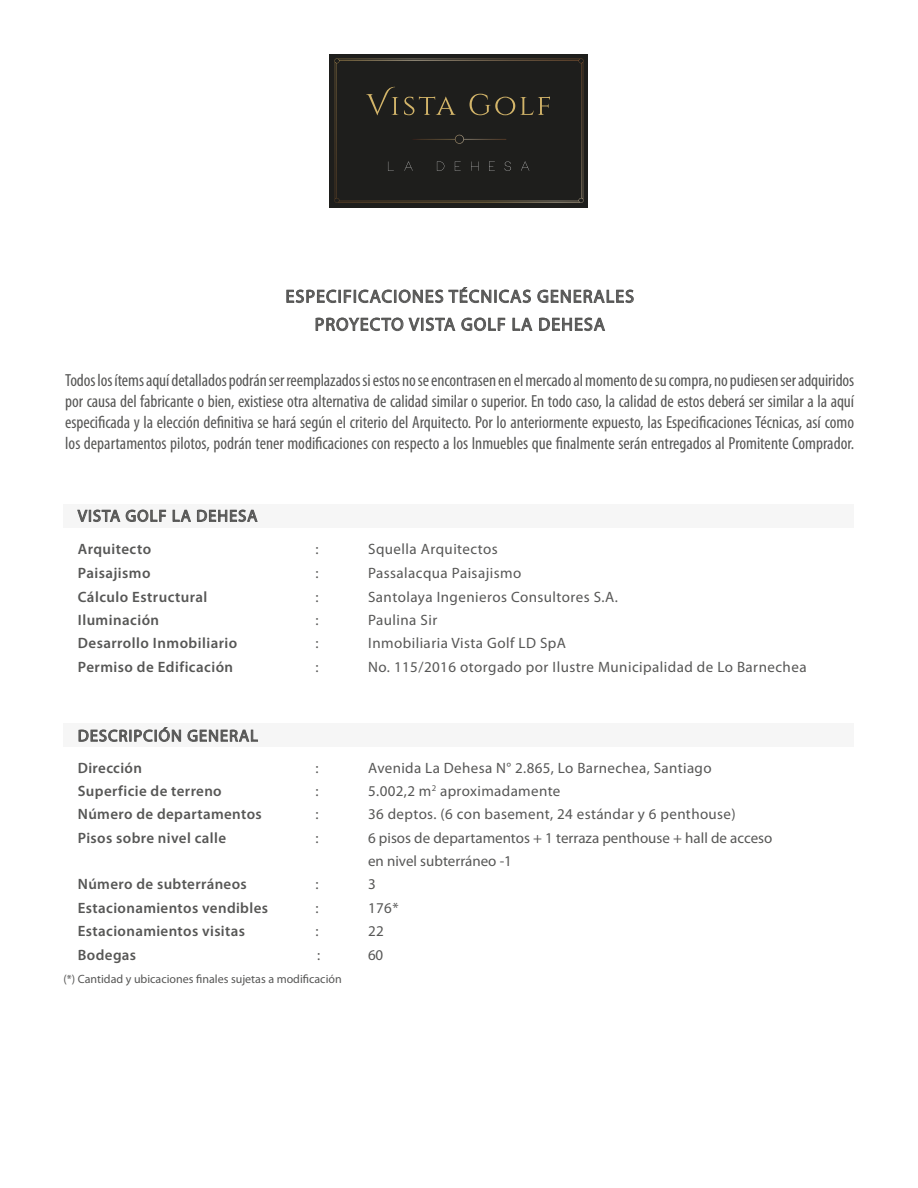
<style>
.page{position:relative;width:918px;height:1188px;background:#fff}
.page>*{position:absolute;margin:0;border:0;box-sizing:border-box;transform-origin:0 0}
.t1{font:18px/28px "Myriad Pro";letter-spacing:.06em;color:#575756;text-align:center}
.t2{font:condensed 17.55px/21px "Myriad Pro";color:#575756;text-align:justify}
.t3{font:16.5px "Myriad Pro";letter-spacing:.06em;color:#575756}
.t4{font:15px "Myriad Pro";letter-spacing:.025em;color:#575756}
.t5{font:600 15px "Myriad Pro";letter-spacing:.025em;color:#575756}
.t6{font:15px/23.4px "Myriad Pro";color:#575756}
.t7{font:12px "Myriad Pro";color:#575756}
</style>
<div class="page">
<div style="left:64px;top:504px;width:790px;height:24px;background:#f6f6f6"></div>
<div style="left:330px;top:54px;width:258px;height:153px;background:#1e1e1c"></div>
<svg style="left:334px;top:58px;width:250px;height:145px"></svg>
<svg style="left:286px;top:287px;width:245px;height:17px"></svg>
<svg style="left:537px;top:289px;width:97px;height:15px"></svg>
<svg style="left:315px;top:317px;width:191px;height:15px"></svg>
<svg style="left:512px;top:317px;width:21px;height:14px"></svg>
<svg style="left:539px;top:317px;width:67px;height:14px"></svg>
<div style="left:64px;top:723px;width:790px;height:24px;background:#f6f6f6"></div>
<svg style="left:77px;top:509px;width:89px;height:14px"></svg>
<svg style="left:172px;top:509px;width:19px;height:13px"></svg>
<svg style="left:197px;top:509px;width:61px;height:13px"></svg>
<svg style="left:78px;top:727px;width:103px;height:15px"></svg>
<svg style="left:187px;top:729px;width:71px;height:13px"></svg>
<p class="t1" style="left:286px;top:283px;width:350px">ESPECIFICACIONES TÉCNICAS GENERALES<br>PROYECTO VISTA GOLF LA DEHESA</p>
<p class="t2" style="left:65px;top:370px;width:791px">Todos los ítems aquí detallados podrán ser reemplazados si estos no se encontrasen en el mercado al momento de su compra, no pudiesen ser adquiridos por causa del fabricante o bien, existiese otra alternativa de calidad similar o superior. En todo caso, la calidad de estos deberá ser similar a la aquí especificada y la elección definitiva se hará según el criterio del Arquitecto. Por lo anteriormente expuesto, las Especificaciones Técnicas, así como los departamentos pilotos, podrán tener modificaciones con respecto a los Inmuebles que finalmente serán entregados al Promitente Comprador.</p>
<p class="t3" style="left:78px;top:507px;width:181px">VISTA GOLF LA DEHESA</p>
<p class="t5" style="left:78px;top:541px;width:75px">Arquitecto</p>
<p class="t4" style="left:316px;top:541px;width:5px">:</p>
<p class="t4" style="left:368px;top:541px;width:131px">Squella Arquitectos</p>
<p class="t5" style="left:78px;top:565px;width:74px">Paisajismo</p>
<p class="t4" style="left:316px;top:565px;width:5px">:</p>
<p class="t4" style="left:368px;top:565px;width:155px">Passalacqua Paisajismo</p>
<p class="t5" style="left:78px;top:588px;width:131px">Cálculo Estructural</p>
<p class="t4" style="left:316px;top:588px;width:5px">:</p>
<p class="t4" style="left:368px;top:588px;width:251px">Santolaya Ingenieros Consultores S.A.</p>
<p class="t5" style="left:78px;top:612px;width:83px">Iluminación</p>
<p class="t4" style="left:316px;top:612px;width:5px">:</p>
<p class="t4" style="left:368px;top:612px;width:71px">Paulina Sir</p>
<p class="t5" style="left:78px;top:635px;width:161px">Desarrollo Inmobiliario</p>
<p class="t4" style="left:316px;top:635px;width:5px">:</p>
<p class="t4" style="left:368px;top:635px;width:199px">Inmobiliaria Vista Golf LD SpA</p>
<p class="t5" style="left:78px;top:658px;width:157px">Permiso de Edificación</p>
<p class="t4" style="left:316px;top:658px;width:5px">:</p>
<p class="t4" style="left:368px;top:658px;width:440px">No. 115/2016 otorgado por Ilustre Municipalidad de Lo Barnechea</p>
<p class="t3" style="left:78px;top:727px;width:182px">DESCRIPCIÓN GENERAL</p>
<p class="t5" style="left:78px;top:759px;width:66px">Dirección</p>
<p class="t4" style="left:316px;top:759px;width:5px">:</p>
<p class="t4" style="left:368px;top:759px;width:345px">Avenida La Dehesa N° 2.865, Lo Barnechea, Santiago</p>
<p class="t5" style="left:78px;top:783px;width:145px">Superficie de terreno</p>
<p class="t4" style="left:316px;top:783px;width:5px">:</p>
<p class="t4" style="left:368px;top:783px;width:194px">5.002,2 m<sup>2</sup> aproximadamente</p>
<p class="t5" style="left:78px;top:806px;width:185px">Número de departamentos</p>
<p class="t4" style="left:316px;top:806px;width:5px">:</p>
<p class="t4" style="left:368px;top:806px;width:369px">36 deptos. (6 con basement, 24 estándar y 6 penthouse)</p>
<p class="t5" style="left:78px;top:829px;width:150px">Pisos sobre nivel calle</p>
<p class="t4" style="left:316px;top:829px;width:5px">:</p>
<p class="t6" style="left:368px;top:826px;width:406px">6 pisos de departamentos + 1 terraza penthouse + hall de acceso en nivel subterráneo -1</p>
<p class="t5" style="left:78px;top:876px;width:171px">Número de subterráneos</p>
<p class="t4" style="left:316px;top:876px;width:5px">:</p>
<p class="t4" style="left:368px;top:876px;width:9px">3</p>
<p class="t5" style="left:78px;top:899px;width:192px">Estacionamientos vendibles</p>
<p class="t4" style="left:316px;top:900px;width:5px">:</p>
<p class="t4" style="left:368px;top:900px;width:32px">176*</p>
<p class="t5" style="left:78px;top:923px;width:169px">Estacionamientos visitas</p>
<p class="t4" style="left:316px;top:923px;width:5px">:</p>
<p class="t4" style="left:368px;top:923px;width:17px">22</p>
<p class="t5" style="left:78px;top:946px;width:60px">Bodegas</p>
<p class="t4" style="left:317px;top:946px;width:5px">:</p>
<p class="t4" style="left:368px;top:946px;width:16px">60</p>
<p class="t7" style="left:64px;top:973px;width:280px">(*) Cantidad y ubicaciones finales sujetas a modificación</p>
</div>
